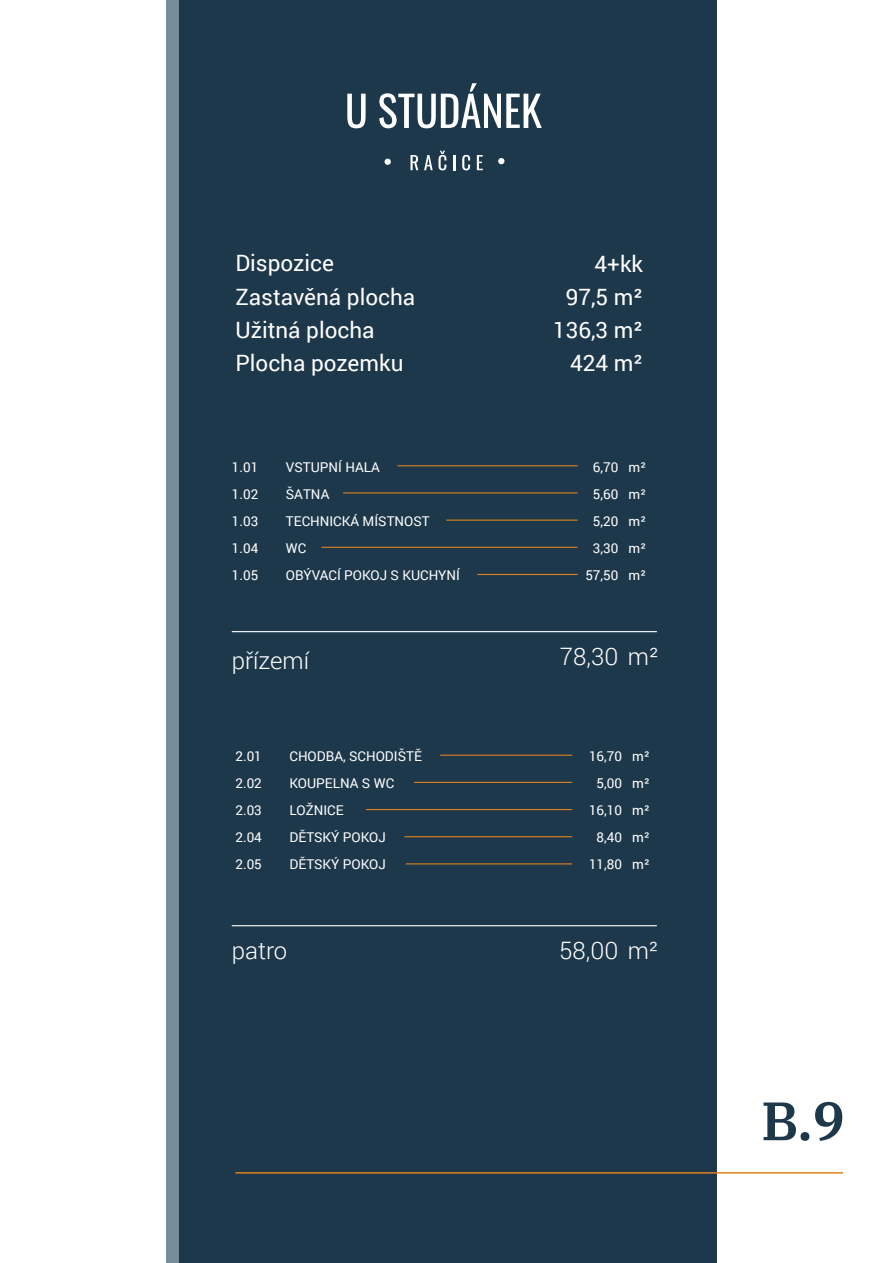
<style>
.page{position:relative;width:893px;height:1263px;background:#fff}
.page>*{position:absolute;margin:0;border:0;box-sizing:border-box;transform-origin:0 0}
.t1{font:600 54px "IBM Plex Serif";color:#1e384b}
.t2{font:300 24px "Roboto";color:#fff}
.t3{font:22.5px/33px "Roboto";color:#fff}
.t4{font:13.5px/27px "Roboto";color:#fff;text-align:justify}
</style>
<div class="page">
<div style="left:166px;top:0;width:550px;height:1263px;background:#768d99"></div>
<div style="left:179px;top:0;width:537px;height:1263px;background:#1e384b"></div>
<svg style="left:347px;top:94px;width:19px;height:34px"></svg>
<svg style="left:379px;top:83px;width:163px;height:45px"></svg>
<svg style="left:410px;top:155px;width:8px;height:15px"></svg>
<svg style="left:424px;top:151px;width:22px;height:19px"></svg>
<svg style="left:453px;top:155px;width:2px;height:15px"></svg>
<svg style="left:462px;top:155px;width:8px;height:15px"></svg>
<svg style="left:477px;top:155px;width:6px;height:15px"></svg>
<svg style="left:385px;top:159px;width:6px;height:6px"></svg>
<svg style="left:498px;top:158px;width:6px;height:6px"></svg>
<hr style="left:235px;top:1172px;width:608px;height:1px;background:#de811e">
<hr style="left:398px;top:465px;width:180px;height:1px;background:#de811e">
<hr style="left:343px;top:492px;width:235px;height:1px;background:#de811e">
<hr style="left:446px;top:519px;width:132px;height:2px;background:#de811e">
<hr style="left:321px;top:547px;width:257px;height:1px;background:#de811e">
<hr style="left:477px;top:574px;width:101px;height:1px;background:#de811e">
<hr style="left:232px;top:631px;width:425px;height:1px;background:#fff">
<hr style="left:440px;top:755px;width:132px;height:1px;background:#de811e">
<hr style="left:414px;top:782px;width:158px;height:1px;background:#de811e">
<hr style="left:366px;top:809px;width:206px;height:1px;background:#de811e">
<hr style="left:404px;top:836px;width:168px;height:1px;background:#de811e">
<hr style="left:406px;top:863px;width:166px;height:1px;background:#de811e">
<hr style="left:232px;top:925px;width:425px;height:1px;background:#fff">
<h3 class="t3" style="left:235px;top:246px;width:181px">Dispozice<br>Zastavěná plocha<br>Užitná plocha<br>Plocha pozemku</h3>
<h3 class="t3" style="left:553px;top:246px;width:91px;text-align:right">4+kk<br>97,5 m²<br>136,3 m²<br>424 m²</h3>
<p class="t4" style="left:286px;top:453px;width:175px;text-align:left">VSTUPNÍ HALA<br>ŠATNA<br>TECHNICKÁ MÍSTNOST<br>WC<br>OBÝVACÍ POKOJ S KUCHYNÍ</p>
<p class="t4" style="left:585px;top:453px;width:35px;text-align:center">6,70<br>5,60<br>5,20<br>3,30<br>57,50</p>
<p class="t4" style="left:232px;top:453px;width:28px">1.01<br>1.02<br>1.03<br>1.04<br>1.05</p>
<p class="t4" style="left:629px;top:453px;width:19px">m² m² m² m² m²</p>
<h2 class="t2" style="left:232px;top:644px;width:79px">přízemí</h2>
<h2 class="t2" style="left:560px;top:640px;width:100px">78,30 m²</h2>
<p class="t4" style="left:289px;top:742px;width:134px;text-align:left">CHODBA, SCHODIŠTĚ<br>KOUPELNA S WC<br>LOŽNICE<br>DĚTSKÝ POKOJ<br>DĚTSKÝ POKOJ</p>
<p class="t4" style="left:589px;top:742px;width:35px;text-align:center">16,70<br>5,00<br>16,10<br>8,40<br>11,80</p>
<p class="t4" style="left:235px;top:742px;width:28px">2.01<br>2.02<br>2.03<br>2.04<br>2.05</p>
<p class="t4" style="left:632px;top:742px;width:19px">m² m² m² m² m²</p>
<h2 class="t2" style="left:232px;top:934px;width:57px">patro</h2>
<h2 class="t2" style="left:559px;top:934px;width:101px">58,00 m²</h2>
<h1 class="t1" style="left:761px;top:1078px;width:85px">B.9</h1>
</div>
